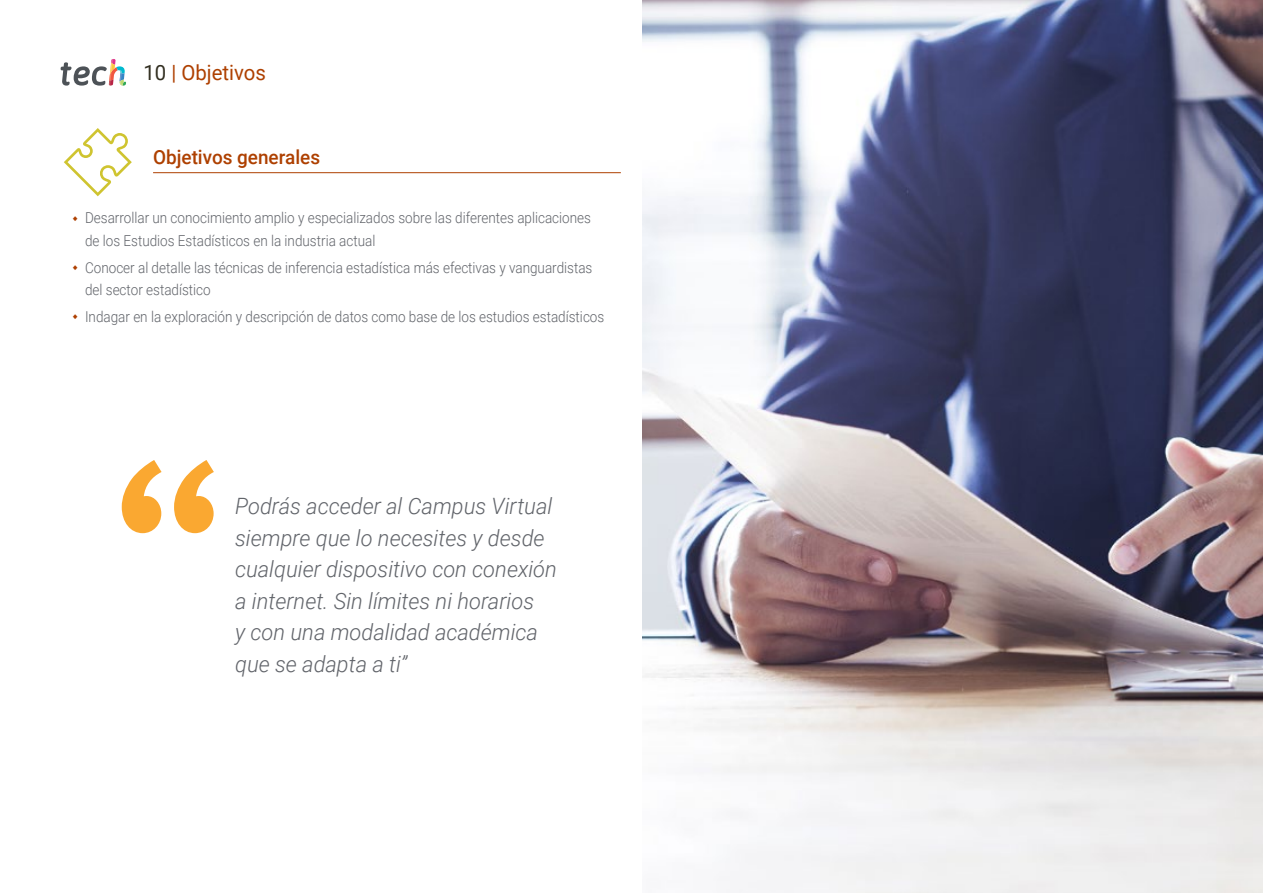
<style>
.page{position:relative;width:1263px;height:893px;background:#fff}
.page>*{position:absolute;margin:0;border:0;box-sizing:border-box;transform-origin:0 0}
.t1{font:italic 300 22.5px/31.5px "Roboto";color:#61646a}
.t2{font:21px "Roboto";color:#ae4000}
.t3{font:500 19.5px "Roboto";color:#ae4000}
.t4{font:300 15px/22.5px "Roboto";color:#61646a;scale:.9 1}
.s1{color:#312e20}
</style>
<div class="page">
<hr style="left:153px;top:172px;width:468px;height:1px;background:#ae4000">
<svg style="left:64px;top:128px;width:68px;height:68px"></svg>
<img style="left:642px;top:0;width:621px;height:893px">
<svg style="left:122px;top:460px;width:92px;height:73px"></svg>
<svg style="left:61px;top:59px;width:65px;height:27px"></svg>
<h2 class="t2" style="left:144px;top:57px;width:124px"><span class="s1">10</span> | Objetivos</h2>
<h3 class="t3" style="left:153px;top:144px;width:169px">Objetivos generales</h3>
<p class="t4" style="left:85px;top:206px;width:564px">Desarrollar un conocimiento amplio y especializados sobre las diferentes aplicaciones de los Estudios Estadísticos en la industria actual</p>
<p class="t4" style="left:85px;top:255px;width:565px">Conocer al detalle las técnicas de inferencia estadística más efectivas y vanguardistas del sector estadístico</p>
<p class="t4" style="left:85px;top:305px;width:578px">Indagar en la exploración y descripción de datos como base de los estudios estadísticos</p>
<h1 class="t1" style="left:235px;top:490px;width:323px">Podrás acceder al Campus Virtual siempre que lo necesites y desde cualquier dispositivo con conexión a internet. Sin límites ni horarios<br>y con una modalidad académica que se adapta a ti”</h1>
</div>
